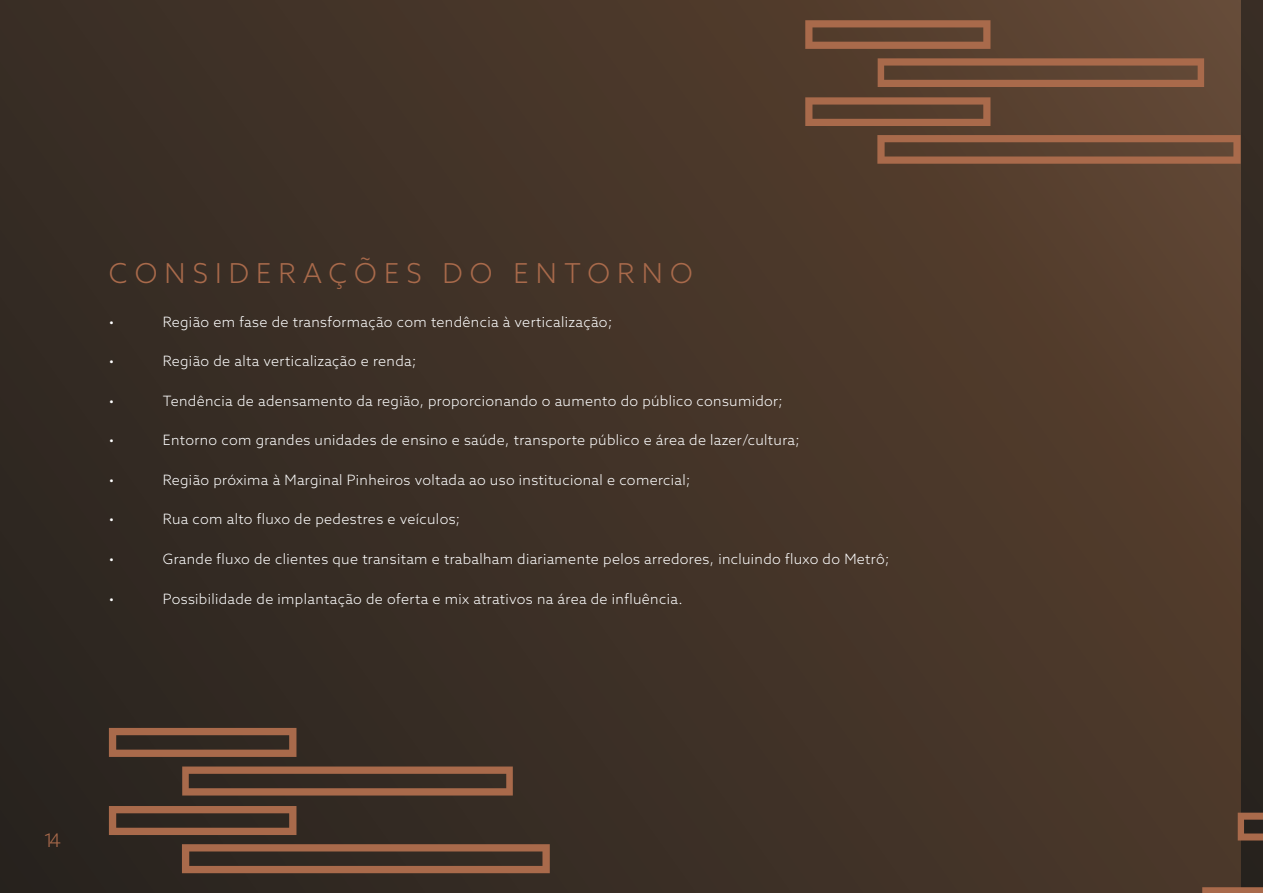
<style>
.page{position:relative;width:1263px;height:893px;background:#fff}
.page>*{position:absolute;margin:0;border:0;box-sizing:border-box;transform-origin:0 0}
.t1{font:300 27.45px "Azo Sans";letter-spacing:.26em;color:#a96a4b}
.t2{font:300 18.75px "Azo Sans";color:#aa6a4b}
.t3{font:300 14.25px "Azo Sans";letter-spacing:.025em;color:#fff}
</style>
<div class="page">
<div style="left:0;top:0;width:1263px;height:893px;background:linear-gradient(to right,#302922,#553e2d)"></div>
<div style="left:1242px;top:0;width:21px;height:893px;background:#302821"></div>
<svg style="left:805px;top:20px;width:435px;height:144px;background:#6e4c37"></svg>
<svg style="left:109px;top:728px;width:441px;height:145px;background:#50392c"></svg>
<svg style="left:1202px;top:813px;width:61px;height:80px"></svg>
<h1 class="t1" style="left:109px;top:255px;width:585px">CONSIDERAÇÕES DO ENTORNO</h1>
<p class="t3" style="left:109px;top:312px;width:7px">•</p>
<p class="t3" style="left:163px;top:312px;width:451px">Região em fase de transformação com tendência à verticalização;</p>
<p class="t3" style="left:109px;top:352px;width:7px">•</p>
<p class="t3" style="left:163px;top:352px;width:255px">Região de alta verticalização e renda;</p>
<p class="t3" style="left:109px;top:391px;width:7px">•</p>
<p class="t3" style="left:163px;top:391px;width:621px">Tendência de adensamento da região, proporcionando o aumento do público consumidor;</p>
<p class="t3" style="left:109px;top:431px;width:7px">•</p>
<p class="t3" style="left:163px;top:431px;width:638px">Entorno com grandes unidades de ensino e saúde, transporte público e área de lazer/cultura;</p>
<p class="t3" style="left:109px;top:471px;width:7px">•</p>
<p class="t3" style="left:163px;top:471px;width:529px">Região próxima à Marginal Pinheiros voltada ao uso institucional e comercial;</p>
<p class="t3" style="left:109px;top:510px;width:7px">•</p>
<p class="t3" style="left:163px;top:510px;width:299px">Rua com alto fluxo de pedestres e veículos;</p>
<p class="t3" style="left:109px;top:550px;width:7px">•</p>
<p class="t3" style="left:163px;top:550px;width:728px">Grande fluxo de clientes que transitam e trabalham diariamente pelos arredores, incluindo fluxo do Metrô;</p>
<p class="t3" style="left:109px;top:589px;width:7px">•</p>
<p class="t3" style="left:163px;top:589px;width:521px">Possibilidade de implantação de oferta e mix atrativos na área de influência.</p>
<h2 class="t2" style="left:44px;top:828px;width:18px">14</h2>
</div>
